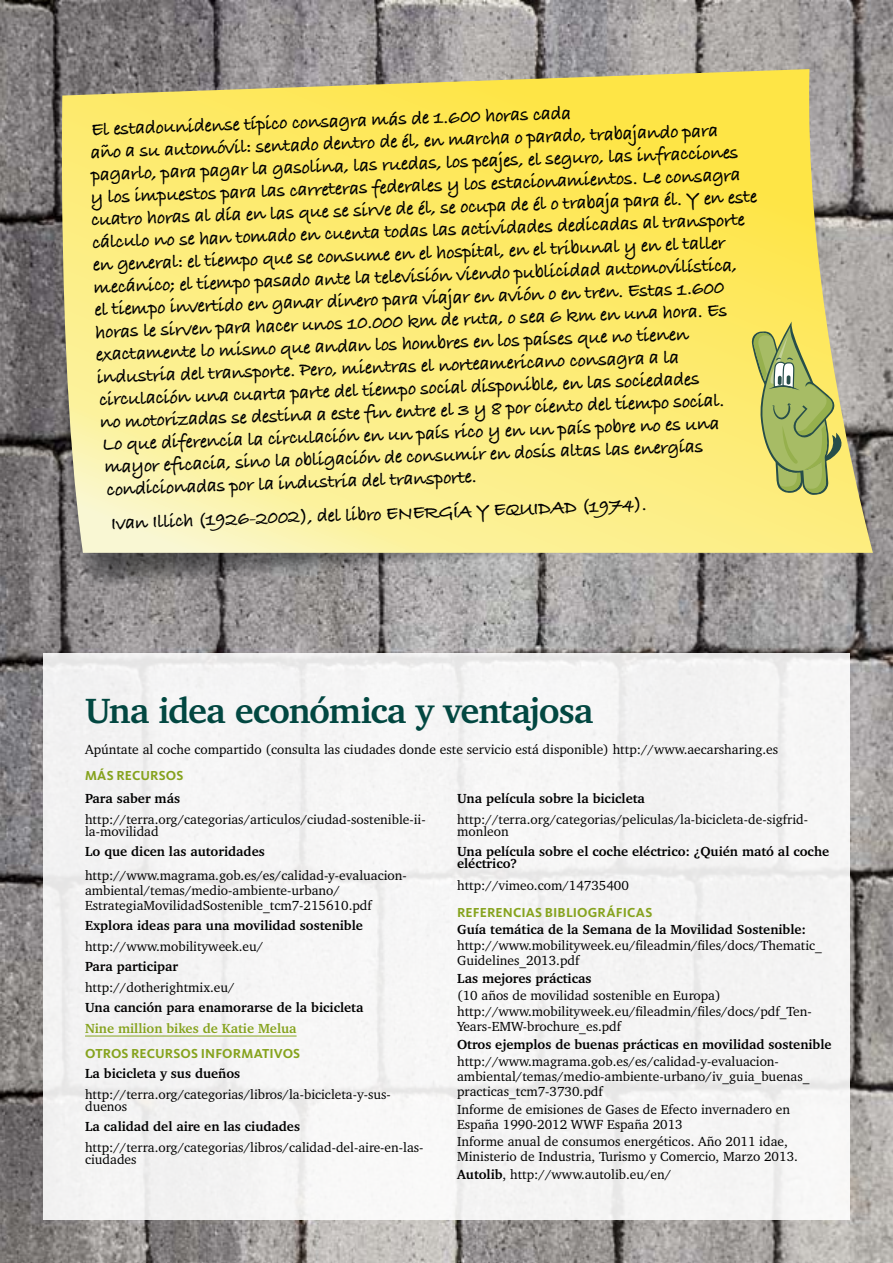
<style>
.page{position:relative;width:893px;height:1263px;background:#fff}
.page>*{position:absolute;margin:0;border:0;box-sizing:border-box;transform-origin:0 0}
.t1{font:700 36px "Charter IT Cby BT";letter-spacing:-.03em;color:#024741}
.t2{font:19.5px "Bradley Hand ITCTT Bold";color:#000}
.t3{font:13.5px/15px "Charter IT Cby BT";color:#000}
.t4{font:700 13.5px/12px "Charter IT Cby BT";color:#000}
.t5{font:700 13.5px "Kievit";letter-spacing:.005em;color:#86a31e}
.t6{font:700 13.5px "Charter IT Cby BT";color:#86a31e}
.s1{font-weight:700}
</style>
<div class="page">
<img style="left:0;top:0;width:893px;height:1263px">
<div style="left:43px;top:653px;width:807px;height:567px;background:#f5f4f4"></div>
<img style="left:719px;top:553px;width:96px;height:36px">
<img style="left:62px;top:553px;width:657px;height:36px">
<svg style="left:62px;top:69px;width:811px;height:484px;background:#f3e378"></svg>
<svg style="left:751px;top:321px;width:95px;height:174px;background:#bdc26b"></svg>
<hr style="left:85px;top:1036px;width:212px;height:1px;background:#86a31e">
<p class="t2" style="left:91px;top:115px;width:482px;rotate:-2deg">El estadounidense típico consagra más de 1.600 horas cada</p>
<p class="t2" style="left:90px;top:137px;width:630px;rotate:-2deg">año a su automóvil: sentado dentro de él, en marcha o parado, trabajando para</p>
<p class="t2" style="left:91px;top:160px;width:649px;rotate:-2deg">pagarlo, para pagar la gasolina, las ruedas, los peajes, el seguro, las infracciones</p>
<p class="t2" style="left:90px;top:182px;width:652px;rotate:-2deg">y los impuestos para las carreteras federales y los estacionamientos. Le consagra</p>
<p class="t2" style="left:91px;top:205px;width:668px;rotate:-2deg">cuatro horas al día en las que se sirve de él, se ocupa de él o trabaja para él. Y en este</p>
<p class="t2" style="left:92px;top:227px;width:655px;rotate:-2deg">cálculo no se han tomado en cuenta todas las actividades dedicadas al transporte</p>
<p class="t2" style="left:92px;top:250px;width:634px;rotate:-2deg">en general: el tiempo que se consume en el hospital, en el tribunal y en el taller</p>
<p class="t2" style="left:93px;top:272px;width:645px;rotate:-2deg">mecánico; el tiempo pasado ante la televisión viendo publicidad automovilística,</p>
<p class="t2" style="left:94px;top:295px;width:632px;rotate:-2deg">el tiempo invertido en ganar dinero para viajar en avión o en tren. Estas 1.600</p>
<p class="t2" style="left:95px;top:317px;width:634px;rotate:-2deg">horas le sirven para hacer unos 10.000 km de ruta, o sea 6 km en una hora. Es</p>
<p class="t2" style="left:96px;top:340px;width:595px;rotate:-2deg">exactamente lo mismo que andan los hombres en los países que no tienen</p>
<p class="t2" style="left:96px;top:362px;width:584px;rotate:-2deg">industria del transporte. Pero, mientras el norteamericano consagra a la</p>
<p class="t2" style="left:99px;top:385px;width:602px;rotate:-2deg">circulación una cuarta parte del tiempo social disponible, en las sociedades</p>
<p class="t2" style="left:99px;top:407px;width:626px;rotate:-2deg">no motorizadas se destina a este fi n entre el 3 y 8 por ciento del tiempo social.</p>
<p class="t2" style="left:102px;top:430px;width:619px;rotate:-2deg">Lo que diferencia la circulación en un país rico y en un país pobre no es una</p>
<p class="t2" style="left:104px;top:452px;width:601px;rotate:-2deg">mayor efi cacia, sino la obligación de consumir en dosis altas las energías</p>
<p class="t2" style="left:106px;top:474px;width:372px;rotate:-2deg">condicionadas por la industria del transporte.</p>
<p class="t2" style="left:110px;top:508px;width:538px;rotate:-2deg">Ivan Illich (1926-2002), del libro ENERGÍA Y EQUIDAD (1974).</p>
<h1 class="t1" style="left:85px;top:689px;width:510px">Una idea económica y ventajosa</h1>
<p class="t3" style="left:85px;top:741px;width:695px">Apúntate al coche compartido (consulta las ciudades donde este servicio está disponible) http://www.aecarsharing.es</p>
<p class="t5" style="left:85px;top:768px;width:100px">MÁS RECURSOS</p>
<p class="t4" style="left:85px;top:792px;width:96px">Para saber más</p>
<p class="t3" style="left:85px;top:813px;width:342px;line-height:12px">http://terra.org/categorias/articulos/ciudad-sostenible-ii&shy;la-movilidad</p>
<p class="t4" style="left:85px;top:845px;width:181px">Lo que dicen las autoridades</p>
<p class="t3" style="left:85px;top:867px;width:323px">http://www.magrama.gob.es/es/calidad-y-evaluacion&shy;ambiental/temas/medio-ambiente-urbano/<br>EstrategiaMovilidadSostenible_tcm7-215610.pdf</p>
<p class="t4" style="left:85px;top:919px;width:279px">Explora ideas para una movilidad sostenible</p>
<p class="t3" style="left:85px;top:938px;width:180px">http://www.mobilityweek.eu/</p>
<p class="t4" style="left:85px;top:960px;width:95px">Para participar</p>
<p class="t3" style="left:85px;top:979px;width:151px">http://dotherightmix.eu/</p>
<p class="t4" style="left:85px;top:1001px;width:280px">Una canción para enamorarse de la bicicleta</p>
<p class="t6" style="left:85px;top:1020px;width:213px">Nine million bikes de Katie Melua</p>
<p class="t5" style="left:85px;top:1045px;width:217px">OTROS RECURSOS INFORMATIVOS</p>
<p class="t4" style="left:85px;top:1067px;width:157px">La bicicleta y sus dueños</p>
<p class="t3" style="left:85px;top:1088px;width:307px;line-height:12px">http://terra.org/categorias/libros/la-bicicleta-y-sus&shy;duenos</p>
<p class="t4" style="left:85px;top:1120px;width:217px">La calidad del aire en las ciudades</p>
<p class="t3" style="left:85px;top:1141px;width:340px;line-height:12px">http://terra.org/categorias/libros/calidad-del-aire-en-las&shy;ciudades</p>
<p class="t4" style="left:457px;top:792px;width:189px">Una película sobre la bicicleta</p>
<p class="t3" style="left:457px;top:813px;width:352px;line-height:12px">http://terra.org/categorias/peliculas/la-bicicleta-de-sigfrid&shy;monleon</p>
<p class="t4" style="left:457px;top:845px;width:373px">Una película sobre el coche eléctrico: ¿Quién mató al coche eléctrico?</p>
<p class="t3" style="left:457px;top:878px;width:173px">http://vimeo.com/14735400</p>
<p class="t5" style="left:457px;top:904px;width:9px">REFERENCIAS</p>
<p class="t5" style="left:545px;top:904px;width:109px">BIBLIOGRÁFICAS</p>
<p class="t4" style="left:457px;top:923px;width:351px">Guía temática de la Semana de la Movilidad Sostenible:</p>
<p class="t3" style="left:457px;top:938px;width:366px">http://www.mobilityweek.eu/fileadmin/files/docs/Thematic_<br>Guidelines_2013.pdf</p>
<p class="t4" style="left:457px;top:971px;width:136px">Las mejores prácticas</p>
<p class="t3" style="left:457px;top:987px;width:356px;line-height:15.5px">(10 años de movilidad sostenible en Europa) http://www.mobilityweek.eu/fileadmin/files/docs/pdf_Ten-<br>Years-EMW-brochure_es.pdf</p>
<p class="t4" style="left:457px;top:1038px;width:376px">Otros ejemplos de buenas prácticas en movilidad sostenible</p>
<p class="t3" style="left:457px;top:1054px;width:354px">http://www.magrama.gob.es/es/calidad-y-evaluacion&shy;ambiental/temas/medio-ambiente-urbano/iv_guia_buenas_ practicas_tcm7-3730.pdf</p>
<p class="t3" style="left:457px;top:1101px;width:334px">Informe de emisiones de Gases de Efecto invernadero en<br>España 1990-2012 WWF España 2013</p>
<p class="t3" style="left:457px;top:1134px;width:342px">Informe anual de consumos energéticos. Año 2011 idae,<br>Ministerio de Industria, Turismo y Comercio, Marzo 2013.</p>
<p class="t3" style="left:457px;top:1166px;width:216px"><span class="s1">Autolib</span>, http://www.autolib.eu/en/</p>
</div>
